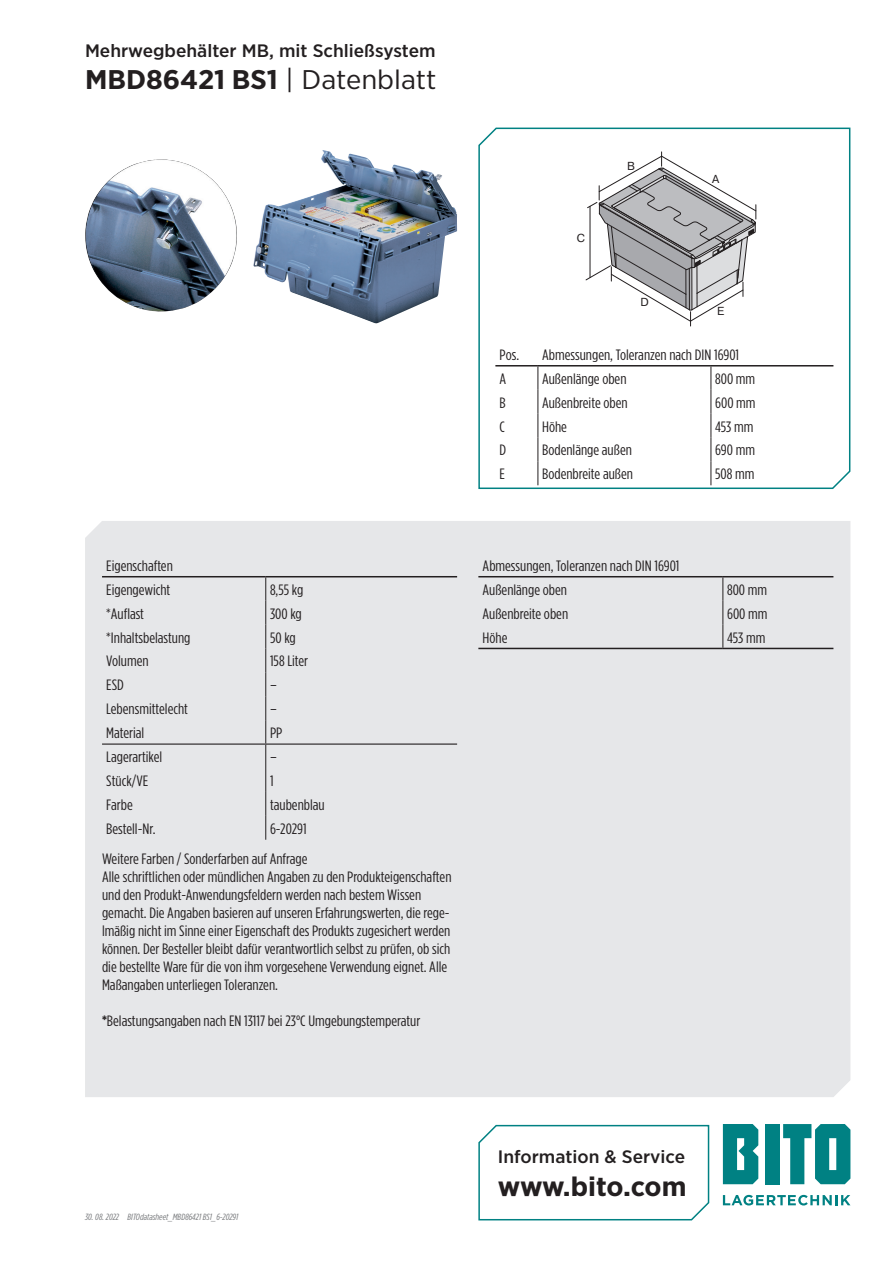
<style>
.page{position:relative;width:893px;height:1263px;background:#fff}
.page>*{position:absolute;margin:0;border:0;box-sizing:border-box;transform-origin:0 0}
.t1{font:700 27px "Gotham Narrow";color:#231f20;scale:1.1 1}
.t2{font:500 18px "Gotham Narrow";color:#231f20;scale:1.1 1}
.t3{font:15px/18px "Gotham Condensed";color:#231f20;scale:1.1 1}
.t4{font:11.55px "Bito Pragmatica";color:#231f20}
.t5{font:italic 9px "Gotham Condensed";color:#76787b;scale:1.1 1}
.s1{font-weight:400}
.s2{font-weight:700}
</style>
<div class="page">
<div style="left:85px;top:521px;width:765px;height:576px;background:#e6e7e9"></div>
<svg style="left:723px;top:1195px;width:127px;height:10px"></svg>
<div style="left:765px;top:1124px;width:15px;height:60px;background:#008183"></div>
<svg style="left:723px;top:1124px;width:35px;height:60px"></svg>
<svg style="left:783px;top:1124px;width:67px;height:60px"></svg>
<svg style="left:478px;top:1124px;width:232px;height:97px"></svg>
<svg style="left:478px;top:127px;width:373px;height:362px"></svg>
<hr style="left:102px;top:576px;width:164px;height:1px;background:#231f20">
<hr style="left:266px;top:576px;width:191px;height:1px;background:#231f20">
<hr style="left:102px;top:743px;width:164px;height:2px;background:#231f20">
<hr style="left:266px;top:743px;width:191px;height:2px;background:#231f20">
<svg style="left:265px;top:577px;width:1px;height:263px"></svg>
<hr style="left:478px;top:576px;width:245px;height:1px;background:#231f20">
<hr style="left:723px;top:576px;width:110px;height:1px;background:#231f20">
<hr style="left:478px;top:648px;width:245px;height:1px;background:#231f20">
<hr style="left:723px;top:648px;width:110px;height:1px;background:#231f20">
<svg style="left:722px;top:577px;width:1px;height:71px"></svg>
<img style="left:132px;top:150px;width:325px;height:173px">
<svg style="left:586px;top:152px;width:171px;height:174px"></svg>
<hr style="left:495px;top:365px;width:43px;height:1px;background:#231f20">
<hr style="left:538px;top:365px;width:173px;height:1px;background:#231f20">
<hr style="left:711px;top:365px;width:122px;height:1px;background:#231f20">
<svg style="left:537px;top:366px;width:1px;height:119px"></svg>
<svg style="left:711px;top:366px;width:1px;height:119px"></svg>
<p class="t2" style="left:85px;top:39px;width:320px">Mehrwegbehälter MB, mit Schließsystem</p>
<h1 class="t1" style="left:85px;top:62px;width:321px">MBD86421 BS1 <span class="s1">| Datenblatt</span></h1>
<p class="t4" style="left:577px;top:231px;width:10px">C</p>
<p class="t4" style="left:627px;top:159px;width:9px">B</p>
<p class="t4" style="left:640px;top:295px;width:10px">D</p>
<p class="t4" style="left:712px;top:172px;width:9px">A</p>
<p class="t4" style="left:717px;top:304px;width:9px">E</p>
<p class="t3" style="left:500px;top:345px;width:19px">Pos.</p>
<p class="t3" style="left:542px;top:345px;width:180px">Abmessungen, Toleranzen nach DIN 16901</p>
<p class="t3" style="left:500px;top:369px;width:8px">A</p>
<p class="t3" style="left:542px;top:369px;width:78px">Außenlänge oben</p>
<p class="t3" style="left:715px;top:369px;width:38px">800 mm</p>
<p class="t3" style="left:500px;top:393px;width:7px">B</p>
<p class="t3" style="left:542px;top:393px;width:79px">Außenbreite oben</p>
<p class="t3" style="left:715px;top:393px;width:38px">600 mm</p>
<p class="t3" style="left:500px;top:417px;width:6px">C</p>
<p class="t3" style="left:542px;top:417px;width:24px">Höhe</p>
<p class="t3" style="left:715px;top:417px;width:36px">453 mm</p>
<p class="t3" style="left:500px;top:441px;width:8px">D</p>
<p class="t3" style="left:542px;top:441px;width:83px">Bodenlänge außen</p>
<p class="t3" style="left:715px;top:441px;width:38px">690 mm</p>
<p class="t3" style="left:500px;top:465px;width:6px">E</p>
<p class="t3" style="left:542px;top:465px;width:84px">Bodenbreite außen</p>
<p class="t3" style="left:715px;top:465px;width:37px">508 mm</p>
<p class="t3" style="left:106px;top:553px;width:62px;line-height:23.9px">Eigenschaften<br>Eigengewicht</p>
<p class="t3" style="left:270px;top:580px;width:32px">8,55 kg</p>
<p class="t3" style="left:106px;top:604px;width:36px">*Auflast</p>
<p class="t3" style="left:270px;top:604px;width:30px">300 kg</p>
<p class="t3" style="left:106px;top:628px;width:78px">*Inhaltsbelastung</p>
<p class="t3" style="left:270px;top:628px;width:25px">50 kg</p>
<p class="t3" style="left:106px;top:652px;width:40px">Volumen</p>
<p class="t3" style="left:270px;top:652px;width:36px">158 Liter</p>
<p class="t3" style="left:106px;top:676px;width:17px">ESD</p>
<p class="t3" style="left:270px;top:676px;width:8px">–</p>
<p class="t3" style="left:106px;top:700px;width:76px">Lebensmittelecht</p>
<p class="t3" style="left:270px;top:700px;width:8px">–</p>
<p class="t3" style="left:106px;top:724px;width:36px">Material</p>
<p class="t3" style="left:270px;top:724px;width:13px">PP</p>
<p class="t3" style="left:106px;top:748px;width:52px">Lagerartikel</p>
<p class="t3" style="left:270px;top:748px;width:8px">–</p>
<p class="t3" style="left:106px;top:772px;width:40px">Stück/VE</p>
<p class="t3" style="left:270px;top:772px;width:5px">1</p>
<p class="t3" style="left:106px;top:795px;width:26px">Farbe</p>
<p class="t3" style="left:270px;top:795px;width:51px">taubenblau</p>
<p class="t3" style="left:106px;top:819px;width:46px">Bestell-Nr.</p>
<p class="t3" style="left:270px;top:819px;width:35px">6-20291</p>
<p class="t3" style="left:102px;top:850px;width:319px">Weitere Farben / Sonderfarben auf Anfrage<br>Alle schriftlichen oder mündlichen Angaben zu den Produkteigenschaften und den Produkt-Anwendungsfeldern werden nach bestem Wissen gemacht. Die Angaben basieren auf unseren Erfahrungswerten, die rege&shy;lmäßig nicht im Sinne einer Eigenschaft des Produkts zugesichert werden können. Der Besteller bleibt dafür verantwortlich selbst zu prüfen, ob sich die bestellte Ware für die von ihm vorgesehene Verwendung eignet. Alle Maßangaben unterliegen Toleranzen.</p>
<p class="t3" style="left:102px;top:1012px;width:291px"><span class="s2">*</span>Belastungsangaben nach EN 13117 bei 23°C Umgebungstemperatur</p>
<p class="t3" style="left:483px;top:553px;width:180px;line-height:23.9px">Abmessungen, Toleranzen nach DIN 16901<br>Außenlänge oben</p>
<p class="t3" style="left:727px;top:580px;width:38px">800 mm</p>
<p class="t3" style="left:483px;top:604px;width:79px">Außenbreite oben</p>
<p class="t3" style="left:727px;top:604px;width:38px">600 mm</p>
<p class="t3" style="left:483px;top:628px;width:24px">Höhe</p>
<p class="t3" style="left:727px;top:628px;width:36px">453 mm</p>
<p class="t5" style="left:85px;top:1212px;width:32px">30. 08. 2022</p>
<p class="t5" style="left:128px;top:1212px;width:102px">BITOdatasheet_MBD86421 BS1_6-20291</p>
<p class="t2" style="left:498px;top:1145px;width:172px">Information &amp; Service</p>
<h1 class="t1" style="left:498px;top:1169px;width:173px">www.bito.com</h1>
</div>
